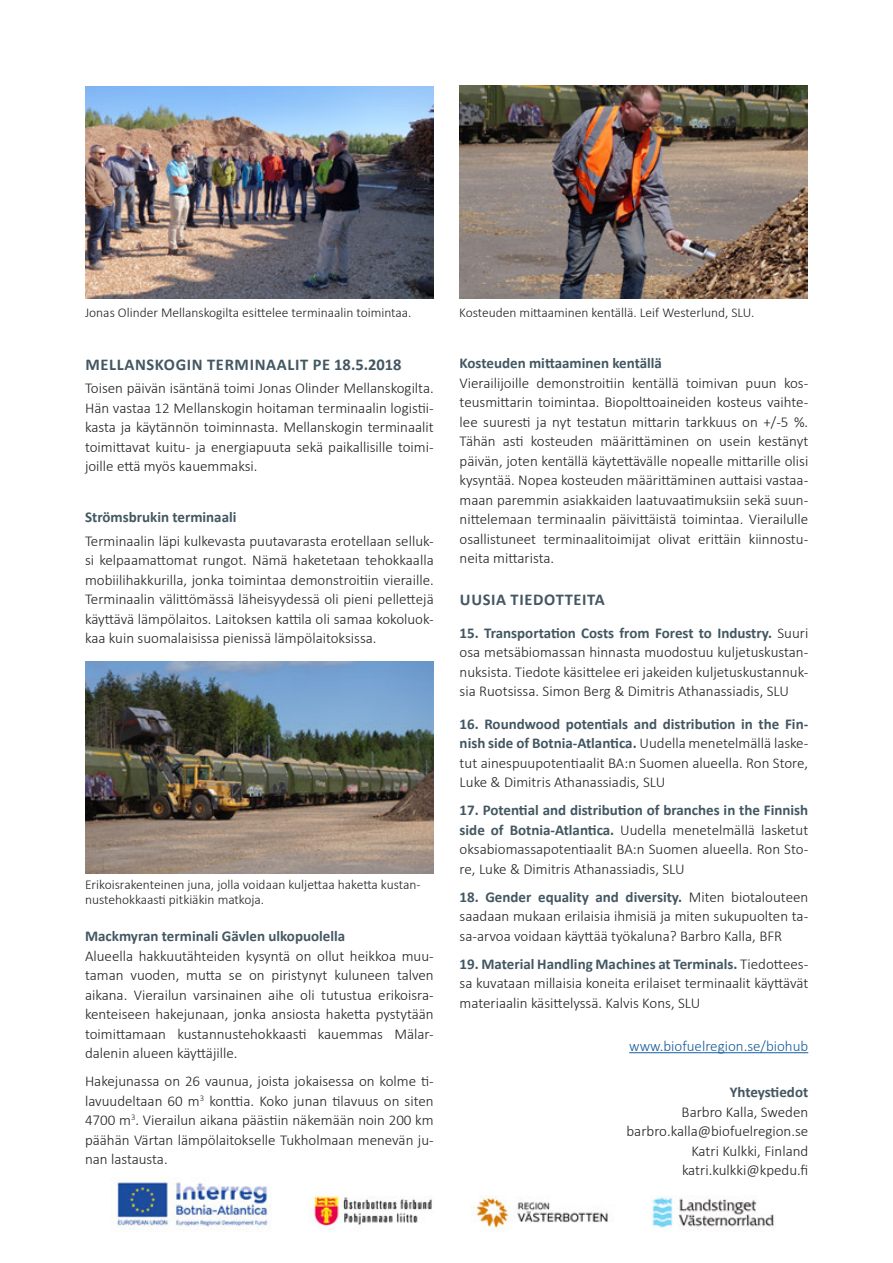
<style>
.page{position:relative;width:893px;height:1263px;background:#fff}
.page>*{position:absolute;margin:0;border:0;box-sizing:border-box;transform-origin:0 0}
.Mellis_Versaler_11_p{font:700 16.5px "Calibri";letter-spacing:.04em;color:#435762}
.Bröd_10{font:700 16.5px "Calibri";letter-spacing:.04em;color:#435762}
.Bröd_10-2{font:300 15px/19.5px "Calibri";color:#231f20;text-align:justify}
.Mellis_gemen_10_p{font:300 15px/19.5px "Calibri";color:#231f20;text-align:justify}
.Mellis_gemen_10_p-2{font:700 15px "Calibri";color:#435762}
.Mellis_gemen_10_p-3{font:300 15px "Calibri";color:#175d9e}
.Bildtext_9_p{font:300 13.5px/15px "Calibri";color:#231f20}
.s1{font-weight:700;color:#435762}
</style>
<div class="page">
<hr style="left:629px;top:1052px;width:179px;height:1px;background:#175d9e">
<img style="left:85px;top:86px;width:349px;height:213px">
<img style="left:85px;top:661px;width:349px;height:213px">
<img style="left:459px;top:85px;width:349px;height:214px">
<img style="left:112px;top:1180px;width:662px;height:51px">
<p class="Bildtext_9_p" style="left:85px;top:305px;width:328px">Jonas Olinder Mellanskogilta esittelee terminaalin toimintaa.</p>
<p class="Mellis_Versaler_11_p" style="left:85px;top:352px;width:318px">MELLANSKOGIN TERMINAALIT PE 18.5.2018</p>
<p class="Mellis_gemen_10_p" style="left:85px;top:378px;width:350px">Toisen päivän isäntänä toimi Jonas Olinder Mellanskogilta.<br>Hän vastaa 12 Mellanskogin hoitaman terminaalin logistii&shy;kasta ja käytännön toiminnasta. Mellanskogin terminaalit toimittavat kuitu- ja energiapuuta sekä paikallisille toimi&shy;joille että myös kauemmaksi.</p>
<p class="Mellis_gemen_10_p-2" style="left:85px;top:506px;width:153px">Strömsbrukin terminaali</p>
<p class="Mellis_gemen_10_p" style="left:85px;top:531px;width:350px">Terminaalin läpi kulkevasta puutavarasta erotellaan selluk&shy;si kelpaamattomat rungot. Nämä haketetaan tehokkaalla mobiilihakkurilla, jonka toimintaa demonstroitiin vieraille.<br>Terminaalin välittömässä läheisyydessä oli pieni pellettejä käyttävä lämpölaitos. Laitoksen kattila oli samaa kokoluok&shy;kaa kuin suomalaisissa pienissä lämpölaitoksissa.</p>
<p class="Bildtext_9_p" style="left:85px;top:876px;width:337px">Erikoisrakenteinen juna, jolla voidaan kuljettaa haketta kustan&shy;nustehokkaasti pitkiäkin matkoja.</p>
<p class="Mellis_gemen_10_p-2" style="left:85px;top:925px;width:262px">Mackmyran terminali Gävlen ulkopuolella</p>
<p class="Bröd_10-2" style="left:85px;top:946px;width:350px">Alueella hakkuutähteiden kysyntä on ollut heikkoa muu&shy;taman vuoden, mutta se on piristynyt kuluneen talven aikana. Vierailun varsinainen aihe oli tutustua erikoisra&shy;kenteiseen hakejunaan, jonka ansiosta haketta pystytään toimittamaan kustannustehokkaasti kauemmas Mälar&shy;dalenin alueen käyttäjille.</p>
<p class="Bröd_10-2" style="left:85px;top:1071px;width:350px">Hakejunassa on 26 vaunua, joista jokaisessa on kolme ti&shy;lavuudeltaan 60 m<sup>3</sup> konttia. Koko junan tilavuus on siten 4700 m<sup>3</sup>. Vierailun aikana päästiin näkemään noin 200 km päähän Värtan lämpölaitokselle Tukholmaan menevän ju&shy;nan lastausta.</p>
<p class="Bildtext_9_p" style="left:459px;top:305px;width:297px">Kosteuden mittaaminen kentällä. Leif Westerlund, SLU.</p>
<p class="Mellis_gemen_10_p-2" style="left:460px;top:353px;width:204px">Kosteuden mittaaminen kentällä</p>
<p class="Bröd_10-2" style="left:460px;top:373px;width:350px">Vierailijoille demonstroitiin kentällä toimivan puun kos&shy;teusmittarin toimintaa. Biopolttoaineiden kosteus vaihte&shy;lee suuresti ja nyt testatun mittarin tarkkuus on +/-5 %.<br>Tähän asti kosteuden määrittäminen on usein kestänyt päivän, joten kentällä käytettävälle nopealle mittarille olisi kysyntää. Nopea kosteuden määrittäminen auttaisi vastaa&shy;maan paremmin asiakkaiden laatuvaatimuksiin sekä suun&shy;nittelemaan terminaalin päivittäistä toimintaa. Vierailulle osallistuneet terminaalitoimijat olivat erittäin kiinnostu&shy;neita mittarista.</p>
<p class="Bröd_10" style="left:460px;top:588px;width:146px">UUSIA TIEDOTTEITA</p>
<p class="Bröd_10-2" style="left:460px;top:623px;width:350px"><span class="s1">15. Transportation Costs from Forest to Industry.</span> Suuri osa metsäbiomassan hinnasta muodostuu kuljetuskustan&shy;nuksista. Tiedote käsittelee eri jakeiden kuljetuskustannuk&shy;sia Ruotsissa. Simon Berg &amp; Dimitris Athanassiadis, SLU</p>
<p class="Bröd_10-2" style="left:460px;top:714px;width:350px"><span class="s1">16. Roundwood potentials and distribution in the Fin&shy;nish side of Botnia-Atlantica.</span> Uudella menetelmällä laske&shy;tut ainespuupotentiaalit BA:n Suomen alueella. Ron Store, Luke &amp; Dimitris Athanassiadis, SLU</p>
<p class="Bröd_10-2" style="left:460px;top:800px;width:350px"><span class="s1">17. Potential and distribution of branches in the Finnish side of Botnia-Atlantica.</span> Uudella menetelmällä lasketut oksabiomassapotentiaalit BA:n Suomen alueella. Ron Sto&shy;re, Luke &amp; Dimitris Athanassiadis, SLU</p>
<p class="Bröd_10-2" style="left:460px;top:887px;width:350px"><span class="s1">18. Gender equality and diversity.</span> Miten biotalouteen saadaan mukaan erilaisia ihmisiä ja miten sukupuolten ta&shy;sa-arvoa voidaan käyttää työkaluna? Barbro Kalla, BFR</p>
<p class="Bröd_10-2" style="left:460px;top:954px;width:350px"><span class="s1">19. Material Handling Machines at Terminals.</span> Tiedottees&shy;sa kuvataan millaisia koneita erilaiset terminaalit käyttävät materiaalin käsittelyssä. Kalvis Kons, SLU</p>
<p class="Mellis_gemen_10_p-3" style="left:629px;top:1036px;width:181px">www.biofuelregion.se/biohub</p>
<p class="Mellis_gemen_10_p-2" style="left:730px;top:1081px;width:80px">Yhteystiedot</p>
<p class="Bröd_10-2" style="left:682px;top:1102px;width:128px">Barbro Kalla, Sweden</p>
<p class="Bröd_10-2" style="left:626px;top:1121px;width:183px">barbro.kalla@biofuelregion.se</p>
<p class="Bröd_10-2" style="left:691px;top:1141px;width:118px">Katri Kulkki, Finland</p>
<p class="Bröd_10-2" style="left:682px;top:1160px;width:128px">katri.kulkki@kpedu.fi</p>
</div>
